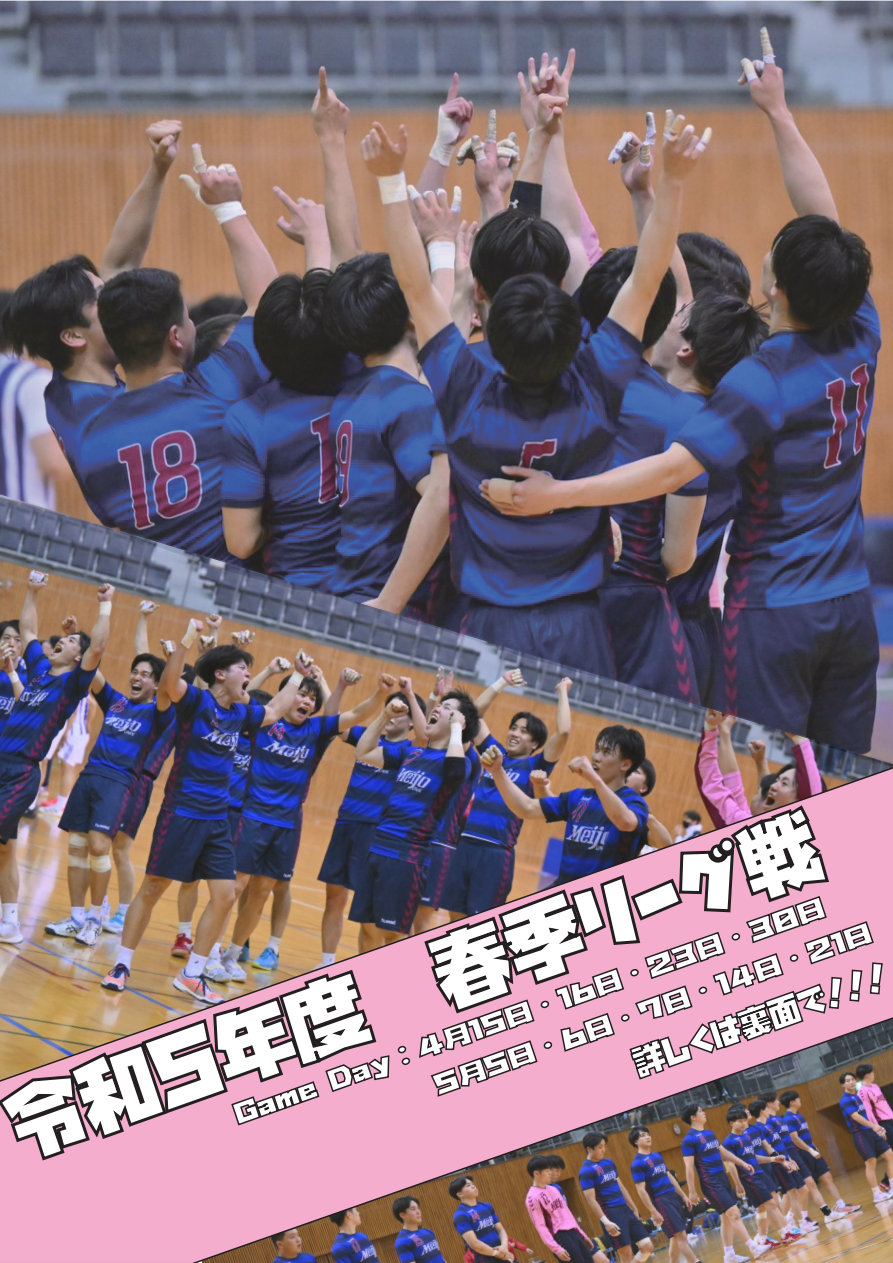
<style>
.page{position:relative;width:893px;height:1263px;background:#fff}
.page>*{position:absolute;margin:0;border:0;box-sizing:border-box;transform-origin:0 0}
.t1{font:78.6px "GN KMB Font UB Newstyle Kana A";color:#fff}
.t2{font:31.5px "GN KMB Font UB Newstyle Kana A";color:#fff}
.t3{font:22.5px/38.2px "GN KMB Font UB Newstyle Kana A";color:#fff;scale:1.26 1}
</style>
<div class="page">
<img style="left:0;top:0;width:893px;height:379px">
<img style="left:0;top:379px;width:893px;height:386px">
<img style="left:0;top:765px;width:893px;height:498px">
<img style="left:0;top:801px;width:893px;height:369px">
<h1 class="t1" style="left:-6px;top:1090px;width:858px;rotate:-20deg">令和５年度　春季リーグ戦</h1>
<p class="t3" style="left:416px;top:1031px;width:369px;text-indent:-198px;rotate:-19deg">Game Day：４月１５日・１６日・２３日・３０日<br>５月５日・６日・７日・１４日・２１日</p>
<h2 class="t2" style="left:628px;top:1048px;width:268px;rotate:-20deg">詳しくは裏面で！！！</h2>
</div>
